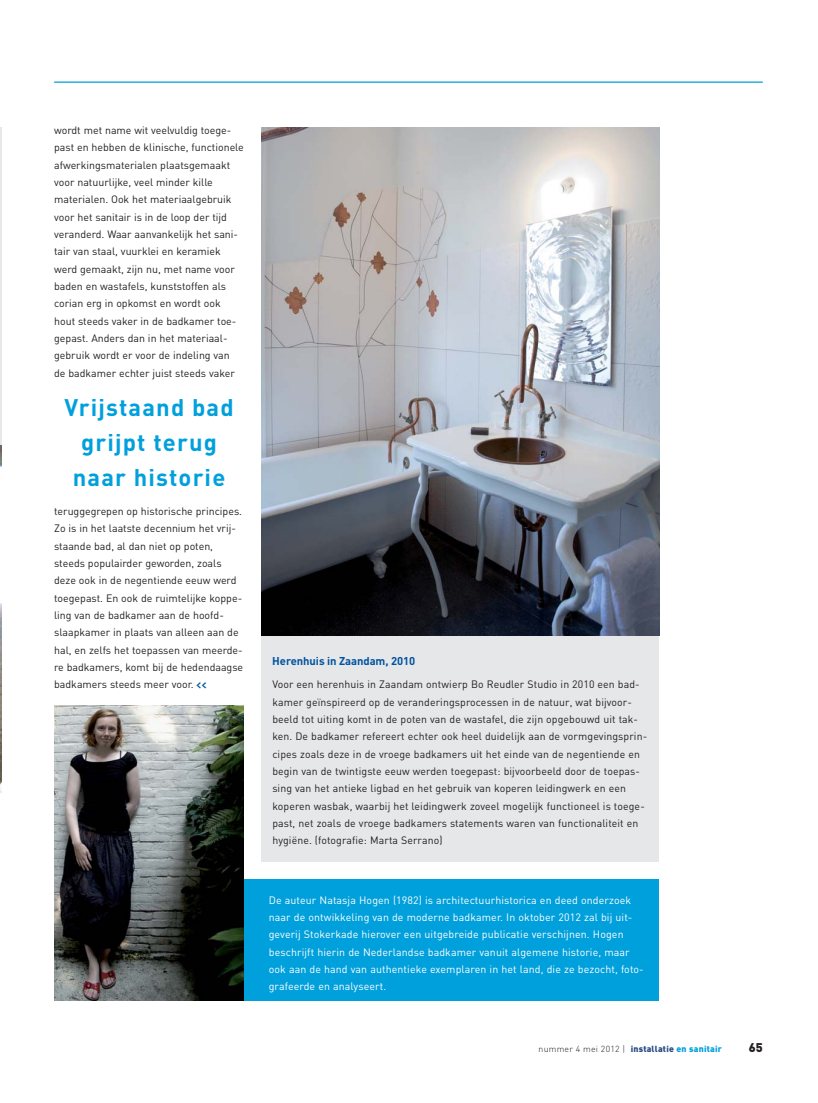
<style>
.page{position:relative;width:818px;height:1103px;background:#fff}
.page>*{position:absolute;margin:0;border:0;box-sizing:border-box;transform-origin:0 0}
.t1{font:700 23.75px/34.6px "DIN";letter-spacing:.05em;color:#00a0dc;text-align:center}
.t2{font:900 12.5px "DIN";color:#231f20}
.t3{font:700 11.25px "DIN";letter-spacing:-.005em;color:#00529f}
.t4{font:10.62px/17.2px "DIN";color:#231f20}
.t5{font:10.62px/17.2px "DIN";letter-spacing:.01em;color:#fff}
.t6{font:300 8.75px "DIN";letter-spacing:.025em;color:#231f20}
.s1{font-family:"The Mix";font-weight:700;color:#0058a1}
.s2{font-weight:900;color:#294b83}
.s3{font-weight:900;color:#00a0dc}
</style>
<div class="page">
<hr style="left:54px;top:81px;width:709px;height:2px;background:#00a0dc">
<hr style="left:0;top:127px;width:1px;height:665px;background:#e6e7e8">
<div style="left:262px;top:636px;width:397px;height:225px;background:#e6e7e8"></div>
<img style="left:0;top:446px;width:1px;height:346px">
<img style="left:262px;top:128px;width:397px;height:507px">
<div style="left:262px;top:878px;width:397px;height:122px;background:#00a0dc"></div>
<div style="left:234px;top:878px;width:28px;height:122px;background:#00a0dc"></div>
<img style="left:54px;top:706px;width:190px;height:294px">
<p class="t4" style="left:54px;top:123px;width:191px">wordt met name wit veelvuldig toege&shy;past en hebben de klinische, functionele afwerkingsmaterialen plaatsgemaakt voor natuurlijke, veel minder kille materialen. Ook het materiaalgebruik voor het sanitair is in de loop der tijd veranderd. Waar aanvankelijk het sani&shy;tair van staal, vuurklei en keramiek werd gemaakt, zijn nu, met name voor baden en wastafels, kunststoffen als corian erg in opkomst en wordt ook hout steeds vaker in de badkamer toe&shy;gepast. Anders dan in het materiaal&shy;gebruik wordt er voor de indeling van de badkamer echter juist steeds vaker</p>
<h1 class="t1" style="left:64px;top:393px;width:171px">Vrijstaand bad grijpt terug naar historie</h1>
<p class="t4" style="left:54px;top:504px;width:191px">teruggegrepen op historische principes.<br>Zo is in het laatste decennium het vrij&shy;staande bad, al dan niet op poten, steeds populairder geworden, zoals deze ook in de negentiende eeuw werd toegepast. En ook de ruimtelijke koppe&shy;ling van de badkamer aan de hoofd&shy;slaapkamer in plaats van alleen aan de hal, en zelfs het toepassen van meerde&shy;re badkamers, komt bij de hedendaagse badkamers steeds meer voor. <span class="s1">&lt;&lt;</span></p>
<p class="t3" style="left:272px;top:656px;width:144px">Herenhuis in Zaandam, 2010</p>
<p class="t4" style="left:272px;top:677px;width:376px">Voor een herenhuis in Zaandam ontwierp Bo Reudler Studio in 2010 een bad&shy;kamer geïnspireerd op de veranderingsprocessen in de natuur, wat bijvoor&shy;beeld tot uiting komt in de poten van de wastafel, die zijn opgebouwd uit tak&shy;ken. De badkamer refereert echter ook heel duidelijk aan de vormgevingsprin&shy;cipes zoals deze in de vroege badkamers uit het einde van de negentiende en begin van de twintigste eeuw werden toegepast: bijvoorbeeld door de toepas&shy;sing van het antieke ligbad en het gebruik van koperen leidingwerk en een koperen wasbak, waarbij het leidingwerk zoveel mogelijk functioneel is toege&shy;past, net zoals de vroege badkamers statements waren van functionaliteit en hygiëne. (fotografie: Marta Serrano)</p>
<p class="t5" style="left:269px;top:892px;width:377px">De auteur Natasja Hogen (1982) is architectuurhistorica en deed onderzoek naar de ontwikkeling van de moderne badkamer. In oktober 2012 zal bij uit&shy;geverij Stokerkade hierover een uitgebreide publicatie verschijnen. Hogen beschrijft hierin de Nederlandse badkamer vanuit algemene historie, maar ook aan de hand van authentieke exemplaren in het land, die ze bezocht, foto&shy;grafeerde en analyseert.</p>
<p class="t6" style="left:539px;top:1045px;width:185px">nummer 4 mei 2012 | <span class="s2">installatie</span> <span class="s3">en sanitair</span></p>
<p class="t2" style="left:749px;top:1043px;width:15px">65</p>
</div>
